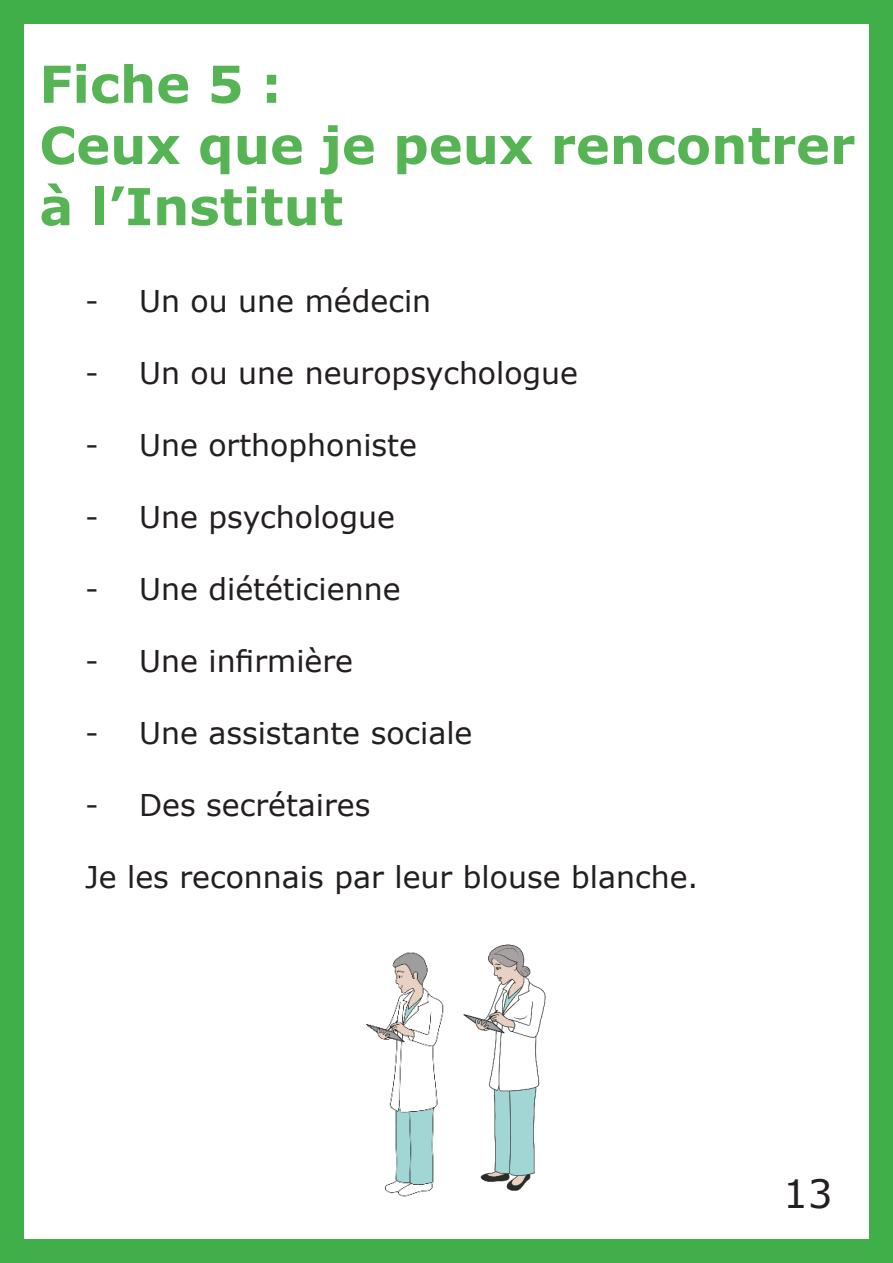
<style>
.page{position:relative;width:893px;height:1263px;background:#fff}
.page>*{position:absolute;margin:0;border:0;box-sizing:border-box;transform-origin:0 0}
.t1{font:700 51px/61.2px "Verdana";color:#56b455}
.t2{font:39px "Verdana";color:#231f20}
.t3{font:30px "Verdana";color:#231f20}
</style>
<div class="page">
<div style="left:0;top:0;width:893px;height:1263px;border:24px solid #40ae49"></div>
<img style="left:366px;top:952px;width:78px;height:244px">
<img style="left:463px;top:944px;width:83px;height:247px">
<h1 class="t1" style="left:39px;top:53px;width:817px">Fiche 5 :<br>Ceux que je peux rencontrer à l’Institut</h1>
<p class="t3" style="left:85px;top:281px;width:348px">- Un ou une médecin</p>
<p class="t3" style="left:85px;top:353px;width:495px">- Un ou une neuropsychologue</p>
<p class="t3" style="left:85px;top:425px;width:333px">- Une orthophoniste</p>
<p class="t3" style="left:85px;top:497px;width:311px">- Une psychologue</p>
<p class="t3" style="left:85px;top:569px;width:317px">- Une diététicienne</p>
<p class="t3" style="left:85px;top:641px;width:270px">- Une infirmière</p>
<p class="t3" style="left:85px;top:713px;width:389px">- Une assistante sociale</p>
<p class="t3" style="left:85px;top:785px;width:287px">- Des secrétaires</p>
<p class="t3" style="left:85px;top:857px;width:615px">Je les reconnais par leur blouse blanche.</p>
<h2 class="t2" style="left:783px;top:1167px;width:51px">13</h2>
</div>
